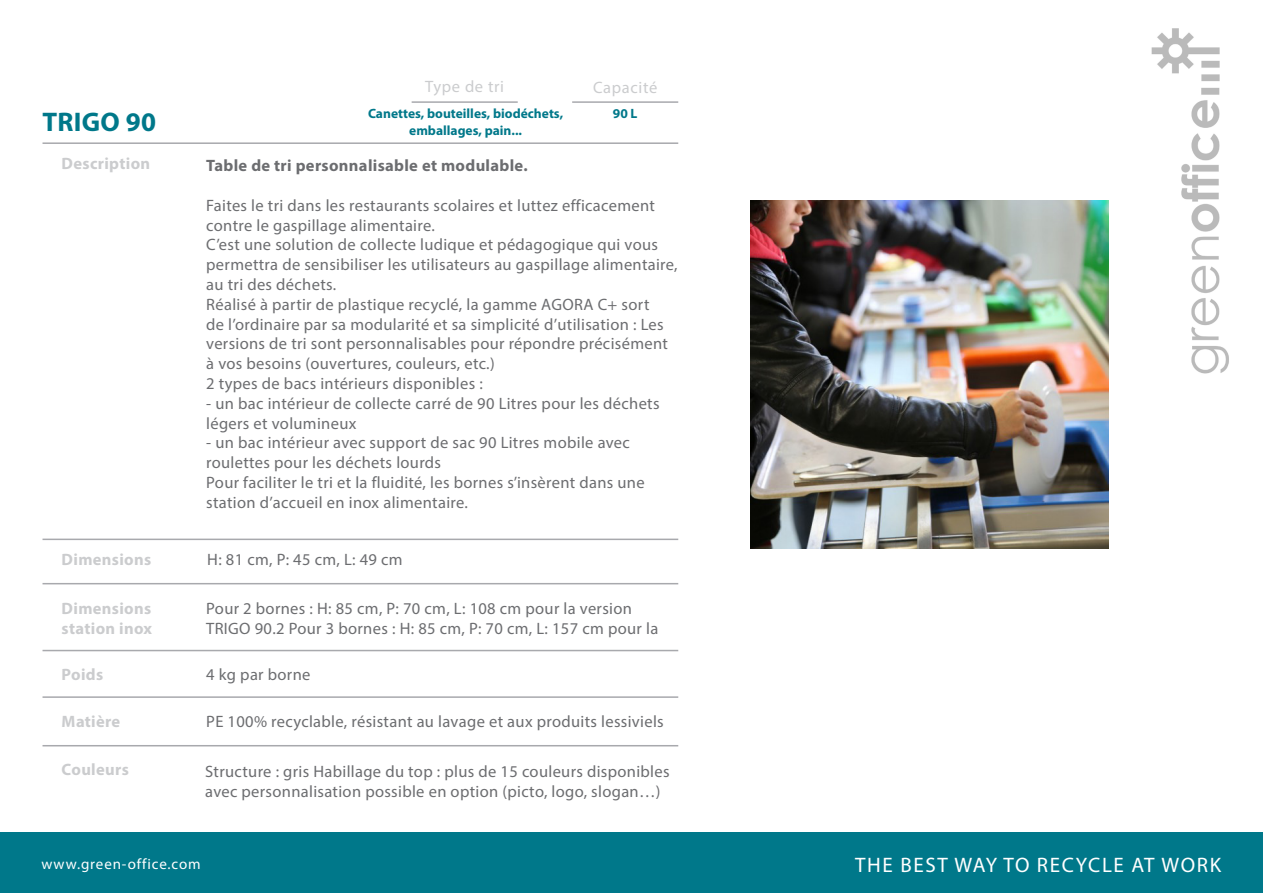
<style>
.page{position:relative;width:1263px;height:893px;background:#fff}
.page>*{position:absolute;margin:0;border:0;box-sizing:border-box;transform-origin:0 0}
.t1{font:700 27px "Myriad Pro";letter-spacing:.01em;color:#00788a}
.t2{font:21px "Myriad Pro";letter-spacing:.08em;color:#fff}
.t3{font:16.5px/19.8px "Myriad Pro";letter-spacing:.02em;color:#6c6d70}
.t4{font:700 16.5px/19.8px "Myriad Pro";letter-spacing:.02em;color:#cbccce}
.t5{font:700 16.5px "Myriad Pro";letter-spacing:.02em;color:#6c6d70}
.t6{font:16.5px "Myriad Pro";letter-spacing:.04em;color:#cbccce}
.t7{font:15px "Myriad Pro";letter-spacing:.06em;color:#fff}
.t8{font:700 13.5px/16.2px "Myriad Pro";color:#00788a;text-align:center}
</style>
<div class="page">
<img style="left:1151px;top:28px;width:78px;height:346px">
<div style="left:0;top:833px;width:1263px;height:60px;background:#00788a"></div>
<hr style="left:43px;top:696px;width:635px;height:2px;background:#a8a9ad">
<hr style="left:43px;top:650px;width:635px;height:1px;background:#a8a9ad">
<hr style="left:43px;top:539px;width:635px;height:1px;background:#a8a9ad">
<hr style="left:43px;top:142px;width:635px;height:2px;background:#a8a9ad">
<hr style="left:412px;top:101px;width:106px;height:2px;background:#a8a9ad">
<hr style="left:572px;top:101px;width:106px;height:2px;background:#a8a9ad">
<hr style="left:43px;top:583px;width:635px;height:1px;background:#a8a9ad">
<hr style="left:43px;top:745px;width:635px;height:1px;background:#a8a9ad">
<img style="left:750px;top:201px;width:358px;height:348px">
<p class="t6" style="left:425px;top:76px;width:80px">Type de tri</p>
<p class="t6" style="left:593px;top:77px;width:66px">Capacité</p>
<p class="t1" style="left:43px;top:105px;width:115px">TRIGO 90</p>
<p class="t8" style="left:368px;top:105px;width:197px">Canettes, bouteilles, biodéchets, emballages, pain...</p>
<p class="t8" style="left:613px;top:105px;width:26px">90 L</p>
<p class="t4" style="left:62px;top:153px;width:90px">Description</p>
<p class="t5" style="left:206px;top:155px;width:323px">Table de tri personnalisable et modulable.</p>
<p class="t3" style="left:206px;top:195px;width:450px">Faites le tri dans les restaurants scolaires et luttez efficacement contre le gaspillage alimentaire.</p>
<p class="t3" style="left:206px;top:235px;width:473px">C’est une solution de collecte ludique et pédagogique qui vous permettra de sensibiliser les utilisateurs au gaspillage alimentaire, au tri des déchets.</p>
<p class="t3" style="left:206px;top:294px;width:463px">Réalisé à partir de plastique recyclé, la gamme AGORA C+ sort de l’ordinaire par sa modularité et sa simplicité d’utilisation : Les versions de tri sont personnalisables pour répondre précisément à vos besoins (ouvertures, couleurs, etc.)</p>
<p class="t3" style="left:206px;top:373px;width:278px">2 types de bacs intérieurs disponibles :</p>
<p class="t3" style="left:206px;top:393px;width:455px">- un bac intérieur de collecte carré de 90 Litres pour les déchets légers et volumineux</p>
<p class="t3" style="left:206px;top:433px;width:425px">- un bac intérieur avec support de sac 90 Litres mobile avec roulettes pour les déchets lourds</p>
<p class="t3" style="left:206px;top:472px;width:440px">Pour faciliter le tri et la fluidité, les bornes s’insèrent dans une station d’accueil en inox alimentaire.</p>
<p class="t4" style="left:62px;top:549px;width:91px">Dimensions</p>
<p class="t3" style="left:207px;top:549px;width:197px">H: 81 cm, P: 45 cm, L: 49 cm</p>
<p class="t4" style="left:62px;top:598px;width:92px">Dimensions station inox</p>
<p class="t3" style="left:206px;top:599px;width:453px">Pour 2 bornes : H: 85 cm, P: 70 cm, L: 108 cm pour la version<br>TRIGO 90.2 Pour 3 bornes : H: 85 cm, P: 70 cm, L: 157 cm pour la</p>
<p class="t3" style="left:206px;top:665px;width:106px">4 kg par borne</p>
<p class="t3" style="left:206px;top:711px;width:459px">PE 100% recyclable, résistant au lavage et aux produits lessiviels</p>
<p class="t4" style="left:62px;top:664px;width:43px">Poids</p>
<p class="t4" style="left:62px;top:711px;width:60px">Matière</p>
<p class="t4" style="left:62px;top:759px;width:69px">Couleurs</p>
<p class="t3" style="left:205px;top:761px;width:466px">Structure : gris Habillage du top : plus de 15 couleurs disponibles avec personnalisation possible en option (picto, logo, slogan…)</p>
<p class="t7" style="left:41px;top:855px;width:161px">www.green-office.com</p>
<p class="t2" style="left:855px;top:851px;width:368px">THE BEST WAY TO RECYCLE AT WORK</p>
</div>
